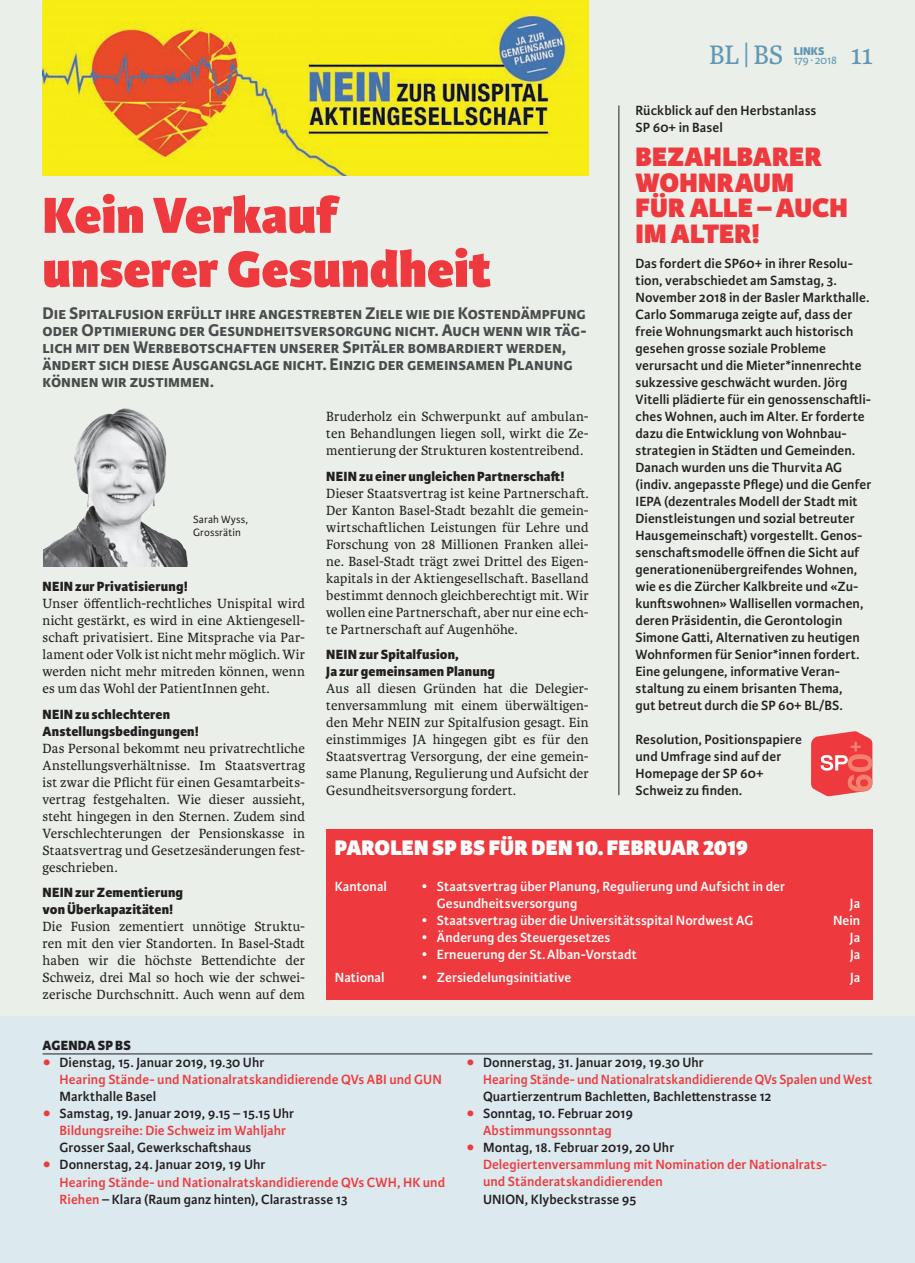
<style>
.page{position:relative;width:915px;height:1263px;background:#fff}
.page>*{position:absolute;margin:0;border:0;box-sizing:border-box;transform-origin:0 0}
.t1{font:800 54px/54px "Karmina Sans";color:#ee3a3e}
.t2{font:800 28.5px/25.5px "Karmina Sans";letter-spacing:.005em;color:#ee3a3e}
.t3{font:28.5px "Karmina";color:#6197b5}
.t4{font:800 22.5px "Karmina Sans";color:#fff}
.t5{font:700 18px/17px "Karmina Sans";color:#4b4c4d}
.t6{font:14.25px/17px "Karmina";letter-spacing:.01em;color:#231f20;text-align:justify}
.t7{font:600 14.25px/17px "Karmina Sans";letter-spacing:.005em;color:#231f20}
.t8{font:600 14.25px/17px "Karmina Sans";letter-spacing:.005em;color:#ee3a3e}
.t9{font:600 14.25px/17px "Karmina Sans";letter-spacing:.005em;color:#fff}
.t10{font:800 14.25px/17px "Karmina Sans";letter-spacing:.01em;color:#231f20}
.t11{font:12px "Karmina Sans";letter-spacing:-.02em;color:#6197b5}
.t12{font:800 12px "Karmina Sans";color:#6197b5}
.t13{font:11.25px/12.8px "Karmina Sans";letter-spacing:.015em;color:#231f20}
.s1{font-family:"Karmina Sans";font-weight:300}
.s2{font-family:"Nimbus San Nov";font-weight:300}
.s3{color:#231f20}
.s4{color:#ee3a3e}
</style>
<div class="page">
<div style="left:0;top:0;width:914px;height:1263px;background:#eaf0e9"></div>
<div style="left:326px;top:829px;width:546px;height:170px;background:#ee3a3e"></div>
<div style="left:0;top:1016px;width:914px;height:247px;background:#dce9ee"></div>
<hr style="left:43px;top:1053px;width:829px;height:1px;background:#231f20">
<img style="left:43px;top:408px;width:145px;height:158px">
<hr style="left:618px;top:105px;width:1px;height:690px;background:#231f20">
<svg style="left:811px;top:731px;width:61px;height:65px;background:#ef6160"></svg>
<img style="left:43px;top:0;width:545px;height:175px">
<h2 class="t3" style="left:709px;top:39px;width:75px">BL<span class="s1">|</span>BS</h2>
<p class="t12" style="left:793px;top:44px;width:32px">LINKS</p>
<p class="t11" style="left:793px;top:53px;width:45px">179∙ 2018</p>
<h2 class="t3" style="left:850px;top:39px;width:24px">11</h2>
<p class="t7" style="left:635px;top:102px;width:182px">Rückblick auf den Herbstanlass<br>SP 60+ in Basel</p>
<h2 class="t2" style="left:635px;top:145px;width:214px">BEZAHLBARER<br>WOHNRAUM<br>FÜR ALLE – AUCH<br>IM ALTER!</h2>
<p class="t7" style="left:635px;top:255px;width:237px">Das fordert die SP60+ in ihrer Resolu&shy;tion, verabschiedet am Samstag, 3.<br>November 2018 in der Basler Markthalle.<br>Carlo Sommaruga zeigte auf, dass der freie Wohnungsmarkt auch historisch gesehen grosse soziale Probleme verursacht und die Mieter*innenrechte sukzessive geschwächt wurden. Jörg Vitelli plädierte für ein genossenschaftli&shy;ches Wohnen, auch im Alter. Er forderte dazu die Entwicklung von Wohnbau&shy;strategien in Städten und Gemeinden.<br>Danach wurden uns die Thurvita AG (indiv. angepasste Pflege) und die Genfer IEPA (dezentrales Modell der Stadt mit Dienstleistungen und sozial betreuter Hausgemeinschaft) vorgestellt. Genos&shy;senschaftsmodelle öffnen die Sicht auf generationenübergreifendes Wohnen, wie es die Zürcher Kalkbreite und «Zu&shy;kunftswohnen» Wallisellen vormachen, deren Präsidentin, die Gerontologin Simone Gatti, Alternativen zu heutigen Wohnformen für Senior*innen fordert.<br>Eine gelungene, informative Veran&shy;staltung zu einem brisanten Thema,<br>gut betreut durch die SP 60+ BL/BS.</p>
<p class="t7" style="left:635px;top:731px;width:168px">Resolution, Positionspapiere und Umfrage sind auf der<br>Homepage der SP 60+<br>Schweiz zu finden.</p>
<h1 class="t1" style="left:43px;top:190px;width:450px">Kein Verkauf unserer Gesundheit</h1>
<p class="t5" style="left:43px;top:305px;width:545px">Die Spitalfusion erfüllt ihre angestrebten Ziele wie die Kostendämpfung oder Optimierung der Gesundheitsversorgung nicht. Auch wenn wir täg&shy;lich mit den Werbebotschaften unserer Spitäler bombardiert werden, ändert sich diese Ausgangslage nicht. Einzig der gemeinsamen Planung können wir zustimmen.</p>
<p class="t6" style="left:326px;top:408px;width:264px">Bruderholz ein Schwerpunkt auf ambulan&shy;ten Behandlungen liegen soll, wirkt die Ze&shy;mentierung der Strukturen kostentreibend.</p>
<p class="t10" style="left:326px;top:468px;width:240px">NEIN zu einer ungleichen Partnerschaft!</p>
<p class="t6" style="left:326px;top:485px;width:264px">Dieser Staatsvertrag ist keine Partnerschaft.<br>Der Kanton Basel-Stadt bezahlt die gemein&shy;wirtschaftlichen Leistungen für Lehre und Forschung von 28 Millionen Franken allei&shy;ne. Basel-Stadt trägt zwei Drittel des Eigen&shy;kapitals in der Aktiengesellschaft. Baselland bestimmt dennoch gleichberechtigt mit. Wir wollen eine Partnerschaft, aber nur eine ech&shy;te Partnerschaft auf Augenhöhe.</p>
<p class="t10" style="left:326px;top:646px;width:170px">NEIN zur Spitalfusion,<br>Ja zur gemeinsamen Planung</p>
<p class="t6" style="left:326px;top:680px;width:264px">Aus all diesen Gründen hat die Delegier&shy;tenversammlung mit einem überwältigen&shy;den Mehr NEIN zur Spitalfusion gesagt. Ein einstimmiges JA hingegen gibt es für den Staatsvertrag Versorgung, der eine gemein&shy;same Planung, Regulierung und Aufsicht der Gesundheitsversorgung fordert.</p>
<p class="t13" style="left:193px;top:513px;width:57px">Sarah Wyss,<br>Grossrätin</p>
<p class="t10" style="left:43px;top:578px;width:147px">NEIN zur Privatisierung!</p>
<p class="t6" style="left:43px;top:595px;width:264px">Unser öffentlich-rechtliches Unispital wird nicht gestärkt, es wird in eine Aktiengesell&shy;schaft privatisiert. Eine Mitsprache via Par&shy;lament oder Volk ist nicht mehr möglich. Wir werden nicht mehr mitreden können, wenn es um das Wohl der PatientInnen geht.</p>
<p class="t10" style="left:43px;top:706px;width:158px">NEIN zu schlechteren<br>Anstellungsbedingungen!</p>
<p class="t6" style="left:43px;top:740px;width:264px">Das Personal bekommt neu privatrechtliche Anstellungsverhältnisse. Im Staatsvertrag ist zwar die Pflicht für einen Gesamtarbeits&shy;vertrag festgehalten. Wie dieser aussieht, steht hingegen in den Sternen. Zudem sind Verschlechterungen der Pensionskasse in Staatsvertrag und Gesetzesänderungen fest&shy;geschrieben.</p>
<p class="t10" style="left:43px;top:885px;width:142px">NEIN zur Zementierung von Überkapazitäten!</p>
<p class="t6" style="left:43px;top:918px;width:264px">Die Fusion zementiert unnötige Struktu&shy;ren mit den vier Standorten. In Basel-Stadt haben wir die höchste Bettendichte der Schweiz, drei Mal so hoch wie der schwei&shy;zerische Durchschnitt. Auch wenn auf dem</p>
<h3 class="t4" style="left:334px;top:834px;width:414px">PAROLEN SP BS FÜR DEN 10. FEBRUAR 2019</h3>
<p class="t9" style="left:334px;top:878px;width:54px">Kantonal</p>
<p class="t9" style="left:437px;top:878px;width:349px;text-indent:-17px"><span class="s2">•</span> Staatsvertrag über Planung, Regulierung und Aufsicht in der<br>Gesundheitsversorgung</p>
<p class="t9" style="left:849px;top:895px;width:12px">Ja</p>
<p class="t9" style="left:420px;top:912px;width:335px"><span class="s2">•</span> Staatsvertrag über die Universitätsspital Nordwest AG</p>
<p class="t9" style="left:832px;top:912px;width:29px">Nein</p>
<p class="t9" style="left:420px;top:929px;width:192px"><span class="s2">•</span> Änderung des Steuergesetzes</p>
<p class="t9" style="left:849px;top:929px;width:12px">Ja</p>
<p class="t9" style="left:420px;top:946px;width:218px"><span class="s2">•</span> Erneuerung der St.Alban-Vorstadt</p>
<p class="t9" style="left:849px;top:946px;width:12px">Ja</p>
<p class="t9" style="left:335px;top:969px;width:51px">National</p>
<p class="t9" style="left:420px;top:969px;width:153px"><span class="s2">•</span> Zersiedelungsinitiative</p>
<p class="t9" style="left:849px;top:969px;width:12px">Ja</p>
<p class="t10" style="left:43px;top:1038px;width:90px">AGENDA SP BS</p>
<p class="t8" style="left:60px;top:1054px;width:383px;text-indent:-17px">○ <span class="s3">Dienstag, 15. Januar 2019, 19.30 Uhr<br></span>Hearing Stände- und Nationalratskandidierende QVs ABI und GUN</p>
<p class="t7" style="left:60px;top:1088px;width:98px">Markthalle Basel</p>
<p class="t8" style="left:60px;top:1105px;width:236px;text-indent:-17px">○ <span class="s3">Samstag, 19. Januar 2019, 9.15 – 15.15 Uhr<br></span>Bildungsreihe: Die Schweiz im Wahljahr</p>
<p class="t7" style="left:60px;top:1139px;width:193px">Grosser Saal, Gewerkschaftshaus</p>
<p class="t7" style="left:60px;top:1156px;width:387px;text-indent:-17px"><span class="s4">○</span> Donnerstag, 24. Januar 2019, 19 Uhr<br><span class="s4">Hearing Stände- und Nationalratskandidierende QVs CWH, HK und<br>Riehen</span> – Klara (Raum ganz hinten), Clarastrasse 13</p>
<p class="t8" style="left:483px;top:1054px;width:391px;text-indent:-17px">○ <span class="s3">Donnerstag, 31. Januar 2019, 19.30 Uhr<br></span>Hearing Stände- und Nationalratskandidierende QVs Spalen und West</p>
<p class="t7" style="left:483px;top:1088px;width:290px">Quartierzentrum Bachletten, Bachlettenstrasse 12</p>
<p class="t7" style="left:466px;top:1105px;width:169px;text-align:center"><span class="s4">○</span> Sonntag, 10. Februar 2019<br><span class="s4">Abstimmungssonntag</span></p>
<p class="t8" style="left:483px;top:1139px;width:345px;text-indent:-17px">○ <span class="s3">Montag, 18. Februar 2019, 20 Uhr<br></span>Delegiertenversammlung mit Nomination der Nationalrats&shy;und Ständeratskandidierenden</p>
<p class="t7" style="left:483px;top:1190px;width:155px">UNION, Klybeckstrasse 95</p>
</div>
